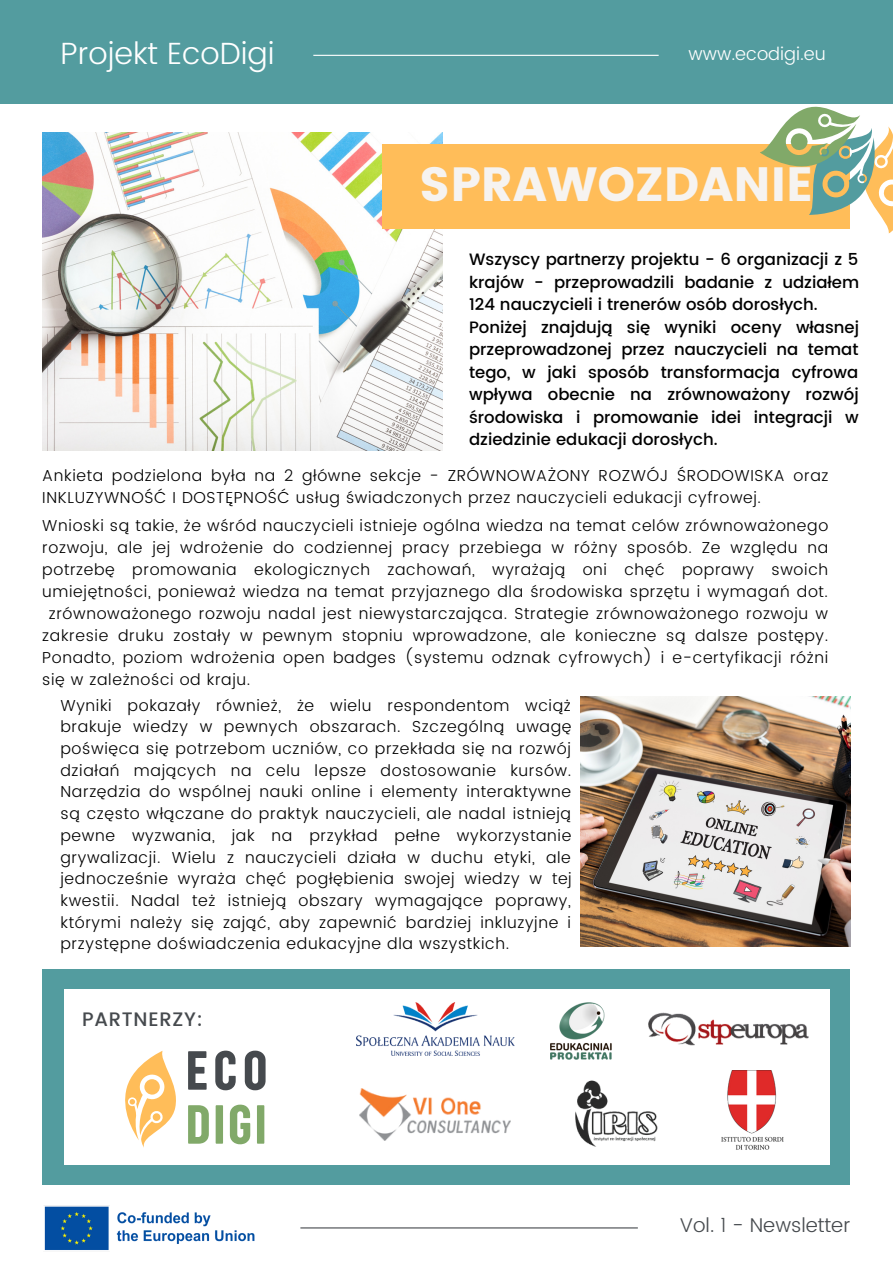
<style>
.page{position:relative;width:893px;height:1264px;background:#fff}
.page>*{position:absolute;margin:0;border:0;box-sizing:border-box;transform-origin:0 0}
.t1{font:56.85px "Sugo Pro Display";color:#81a969}
.t2{font:56.85px "Sugo Pro Display";color:#464a4e}
.t3{font:48px "Poppins";color:#f6f3f0}
.t4{font:300 30.6px "Poppins";color:#fff}
.t5{font:300 19.95px "Poppins";color:#464a4e}
.t6{font:500 19.5px "Poppins";letter-spacing:.04em;color:#464a4e}
.t7{font:300 18px "Poppins";color:#fff}
.t8{font:500 16.5px/22.5px "Poppins";color:#000;text-align:justify}
.t9{font:300 15.9px/21.8px "Poppins";letter-spacing:.04em;color:#000;text-align:justify}
</style>
<div class="page">
<div style="left:0;top:0;width:892px;height:104px;background:#539c9f"></div>
<div style="left:42px;top:968px;width:807px;height:216px;background:#539c9f"></div>
<div style="left:64px;top:989px;width:765px;height:175px;background:#fff"></div>
<img style="left:575px;top:1080px;width:83px;height:67px">
<img style="left:42px;top:132px;width:400px;height:318px">
<img style="left:44px;top:1205px;width:211px;height:45px">
<hr style="left:300px;top:1227px;width:337px;height:1px;background:#464a4e">
<img style="left:356px;top:1002px;width:158px;height:53px">
<div style="left:382px;top:144px;width:468px;height:84px;background:#ffbd59"></div>
<hr style="left:313px;top:55px;width:345px;height:1px;background:#fff">
<svg style="left:125px;top:1050px;width:51px;height:97px"></svg>
<img style="left:360px;top:1088px;width:150px;height:52px">
<img style="left:648px;top:1012px;width:161px;height:33px">
<img style="left:722px;top:1070px;width:61px;height:80px">
<img style="left:550px;top:1002px;width:61px;height:57px">
<img style="left:580px;top:697px;width:270px;height:249px">
<svg style="left:749px;top:106px;width:143px;height:128px"></svg>
<p class="t4" style="left:60px;top:36px;width:215px">Projekt EcoDigi</p>
<p class="t7" style="left:688px;top:43px;width:139px">www.ecodigi.eu</p>
<p class="t3" style="left:419px;top:156px;width:396px">SPRAWOZDANIE</p>
<p class="t8" style="left:469px;top:248px;width:391px">Wszyscy partnerzy projektu - 6 organizacji z 5 krajów - przeprowadzili badanie z udziałem 124 nauczycieli i trenerów osób dorosłych.</p>
<p class="t8" style="left:469px;top:316px;width:391px">Poniżej znajdują się wyniki oceny własnej przeprowadzonej przez nauczycieli na temat tego, w jaki sposób transformacja cyfrowa wpływa obecnie na zrównoważony rozwój środowiska i promowanie idei integracji w dziedzinie edukacji dorosłych.</p>
<p class="t9" style="left:42px;top:464px;width:787px">Ankieta podzielona była na 2 główne sekcje - ZRÓWNOWAŻONY ROZWÓJ ŚRODOWISKA oraz<br>INKLUZYWNOŚĆ I DOSTĘPNOŚĆ usług świadczonych przez nauczycieli edukacji cyfrowej.</p>
<p class="t9" style="left:42px;top:514px;width:787px">Wnioski są takie, że wśród nauczycieli istnieje ogólna wiedza na temat celów zrównoważonego</p>
<p class="t9" style="left:42px;top:536px;width:787px">rozwoju, ale jej wdrożenie do codziennej pracy przebiega w różny sposób. Ze względu na</p>
<p class="t9" style="left:42px;top:558px;width:787px">potrzebę promowania ekologicznych zachowań, wyrażają oni chęć poprawy swoich</p>
<p class="t9" style="left:42px;top:580px;width:787px">umiejętności, ponieważ wiedza na temat przyjaznego dla środowiska sprzętu i wymagań dot.</p>
<p class="t9" style="left:49px;top:602px;width:780px">zrównoważonego rozwoju nadal jest niewystarczająca. Strategie zrównoważonego rozwoju w</p>
<p class="t9" style="left:42px;top:624px;width:787px">zakresie druku zostały w pewnym stopniu wprowadzone, ale konieczne są dalsze postępy.</p>
<p class="t9" style="left:42px;top:646px;width:787px">Ponadto, poziom wdrożenia open badges (systemu odznak cyfrowych) i e-certyfikacji różni</p>
<p class="t9" style="left:42px;top:668px;width:209px">się w zależności od kraju.</p>
<p class="t9" style="left:60px;top:694px;width:513px">Wyniki pokazały również, że wielu respondentom wciąż brakuje wiedzy w pewnych obszarach. Szczególną uwagę poświęca się potrzebom uczniów, co przekłada się na rozwój działań mających na celu lepsze dostosowanie kursów.<br>Narzędzia do wspólnej nauki online i elementy interaktywne są często włączane do praktyk nauczycieli, ale nadal istnieją pewne wyzwania, jak na przykład pełne wykorzystanie grywalizacji. Wielu z nauczycieli działa w duchu etyki, ale jednocześnie wyraża chęć pogłębienia swojej wiedzy w tej kwestii. Nadal też istnieją obszary wymagające poprawy, którymi należy się zająć, aby zapewnić bardziej inkluzyjne i przystępne doświadczenia edukacyjne dla wszystkich.</p>
<p class="t6" style="left:82px;top:1007px;width:122px">PARTNERZY:</p>
<p class="t2" style="left:186px;top:1037px;width:82px">ECO</p>
<p class="t1" style="left:186px;top:1091px;width:82px">DIGI</p>
<p class="t5" style="left:679px;top:1213px;width:172px">Vol. 1 - Newsletter</p>
</div>
